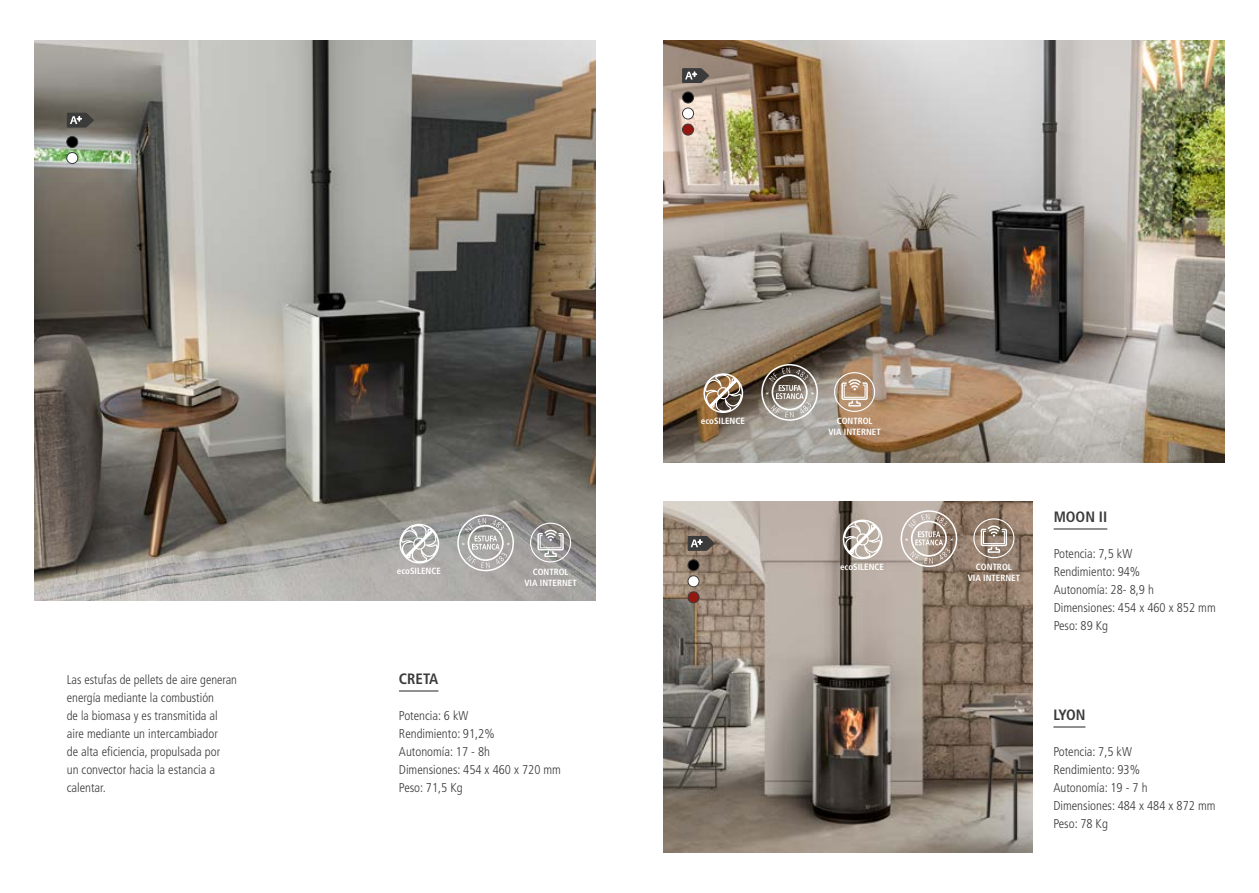
<style>
.page{position:relative;width:1259px;height:893px;background:#fff}
.page>*{position:absolute;margin:0;border:0;box-sizing:border-box;transform-origin:0 0}
.t1{font:700 condensed 15px "Frutiger";color:#3c3b3b}
.t2{font:300 condensed 12.75px/18px "Frutiger LT Std";color:#3c3b3b}
.t3{font:700 condensed 9px/10.8px "Frutiger LT Std";color:#fff;text-align:center}
.t4{font:700 condensed 9px "Frutiger";color:#fff}
</style>
<div class="page">
<img style="left:663px;top:502px;width:369px;height:351px">
<img style="left:663px;top:40px;width:562px;height:422px">
<img style="left:34px;top:40px;width:561px;height:561px">
<hr style="left:1053px;top:726px;width:32px;height:2px;background:#3c3b3b">
<div style="left:688px;top:560px;width:11px;height:11px;background:#000;border-radius:50%"></div>
<div style="left:687px;top:559px;width:12px;height:12px;border:1px solid #3c3b3b;border-radius:50%"></div>
<div style="left:688px;top:576px;width:11px;height:11px;background:#fff;border-radius:50%"></div>
<div style="left:687px;top:575px;width:12px;height:12px;border:1px solid #3c3b3b;border-radius:50%"></div>
<div style="left:688px;top:592px;width:11px;height:11px;background:#941711;border-radius:50%"></div>
<div style="left:687px;top:591px;width:12px;height:12px;border:1px solid #3c3b3b;border-radius:50%"></div>
<svg style="left:687px;top:536px;width:27px;height:15px"></svg>
<hr style="left:1053px;top:528px;width:54px;height:2px;background:#3c3b3b">
<div style="left:682px;top:92px;width:11px;height:11px;background:#000;border-radius:50%"></div>
<div style="left:682px;top:92px;width:12px;height:11px;border:1px solid #3c3b3b;border-radius:50%"></div>
<div style="left:682px;top:108px;width:11px;height:11px;background:#fff;border-radius:50%"></div>
<div style="left:682px;top:108px;width:12px;height:11px;border:1px solid #3c3b3b;border-radius:50%"></div>
<div style="left:682px;top:124px;width:11px;height:11px;background:#941711;border-radius:50%"></div>
<div style="left:682px;top:124px;width:12px;height:11px;border:1px solid #3c3b3b;border-radius:50%"></div>
<svg style="left:682px;top:68px;width:27px;height:15px"></svg>
<svg style="left:67px;top:113px;width:27px;height:15px"></svg>
<svg style="left:537px;top:530px;width:27px;height:27px"></svg>
<div style="left:530px;top:523px;width:41px;height:39px;border:1px solid #fff;border-radius:50%"></div>
<svg style="left:399px;top:524px;width:40px;height:39px"></svg>
<svg style="left:456px;top:514px;width:59px;height:58px"></svg>
<svg style="left:841px;top:379px;width:27px;height:27px"></svg>
<div style="left:834px;top:372px;width:41px;height:40px;border:1px solid #fff;border-radius:50%"></div>
<svg style="left:703px;top:373px;width:40px;height:40px"></svg>
<svg style="left:759px;top:363px;width:60px;height:58px"></svg>
<svg style="left:980px;top:525px;width:27px;height:28px"></svg>
<div style="left:973px;top:518px;width:41px;height:40px;border:1px solid #fff;border-radius:50%"></div>
<svg style="left:842px;top:519px;width:40px;height:40px"></svg>
<svg style="left:899px;top:509px;width:60px;height:59px"></svg>
<hr style="left:399px;top:690px;width:39px;height:2px;background:#3c3b3b">
<div style="left:67px;top:136px;width:11px;height:11px;background:#000;border-radius:50%"></div>
<div style="left:66px;top:136px;width:12px;height:12px;border:1px solid #3c3b3b;border-radius:50%"></div>
<div style="left:67px;top:152px;width:11px;height:12px;background:#fff;border-radius:50%"></div>
<div style="left:66px;top:152px;width:12px;height:12px;border:1px solid #3c3b3b;border-radius:50%"></div>
<p class="t2" style="left:67px;top:671px;width:172px">Las estufas de pellets de aire generan energía mediante la combustión<br>de la biomasa y es transmitida al aire mediante un intercambiador<br>de alta eficiencia, propulsada por<br>un convector hacia la estancia a calentar.</p>
<p class="t4" style="left:397px;top:566px;width:46px">ecoSILENCE</p>
<p class="t3" style="left:524px;top:566px;width:54px">CONTROL<br>VIA INTERNET</p>
<p class="t1" style="left:399px;top:670px;width:41px">CRETA</p>
<p class="t2" style="left:399px;top:707px;width:164px">Potencia: 6 kW<br>Rendimiento: 91,2%<br>Autonomía: 17 - 8h<br>Dimensiones: 454 x 460 x 720 mm<br>Peso: 71,5 Kg</p>
<p class="t4" style="left:701px;top:415px;width:46px">ecoSILENCE</p>
<p class="t3" style="left:828px;top:416px;width:54px">CONTROL<br>VIA INTERNET</p>
<p class="t4" style="left:840px;top:562px;width:46px">ecoSILENCE</p>
<p class="t3" style="left:967px;top:562px;width:54px">CONTROL<br>VIA INTERNET</p>
<p class="t1" style="left:1053px;top:508px;width:55px">MOON II</p>
<p class="t2" style="left:1053px;top:545px;width:164px">Potencia: 7,5 kW<br>Rendimiento: 94%<br>Autonomía: 28- 8,9 h<br>Dimensiones: 454 x 460 x 852 mm<br>Peso: 89 Kg</p>
<p class="t1" style="left:1053px;top:706px;width:34px">LYON</p>
<p class="t2" style="left:1053px;top:743px;width:164px">Potencia: 7,5 kW<br>Rendimiento: 93%<br>Autonomía: 19 - 7 h<br>Dimensiones: 484 x 484 x 872 mm<br>Peso: 78 Kg</p>
</div>
